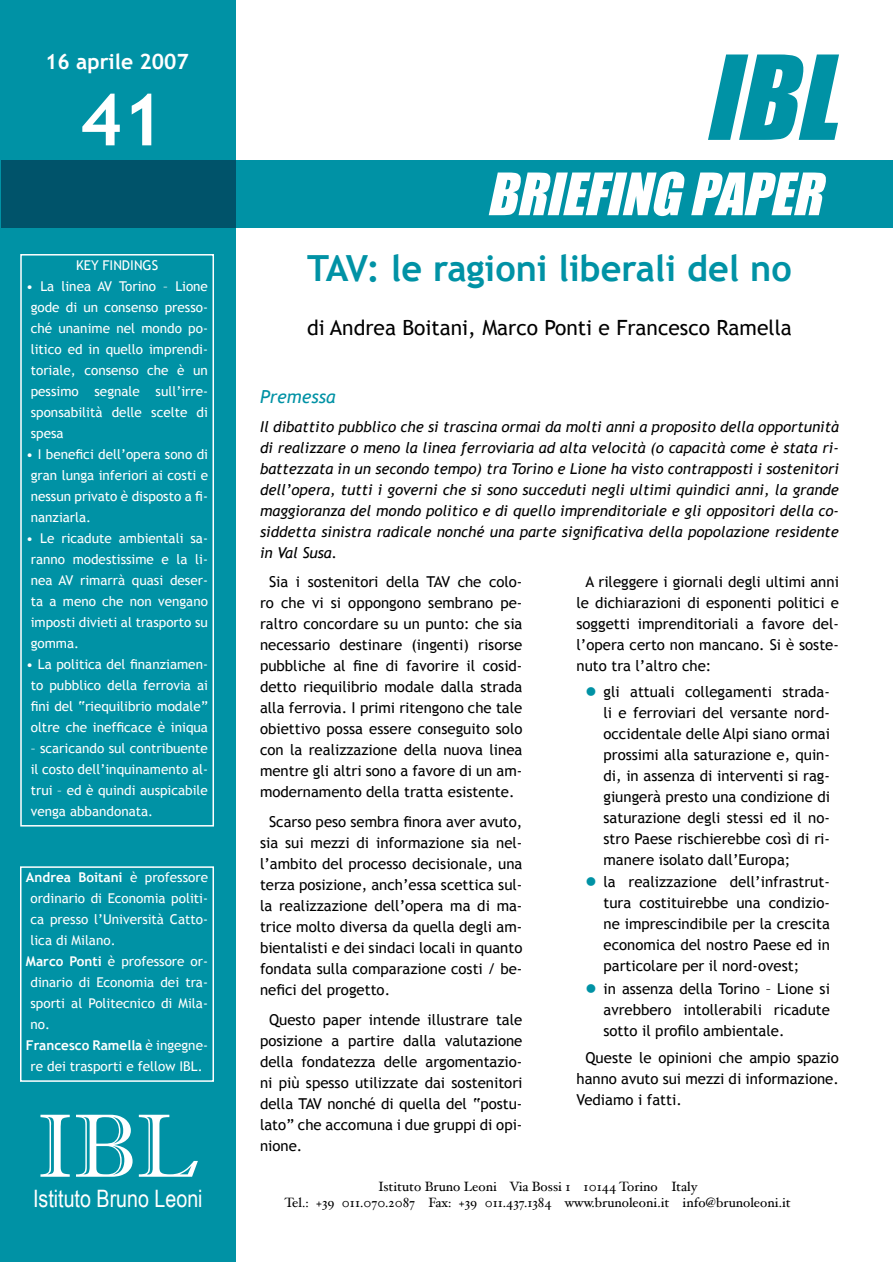
<style>
.page{position:relative;width:893px;height:1263px;background:#fff}
.page>*{position:absolute;margin:0;border:0;box-sizing:border-box;transform-origin:0 0}
.t1{font:italic 108px "Impact";color:#0092a5}
.t2{font:90px "Imprint MT Shadow";color:#fff}
.t3{font:700 72px "Trebuchet MS";color:#fff}
.t4{font:italic 54px "Impact";color:#fff}
.t5{font:700 36px "Trebuchet MS";color:#0092a5}
.t6{font:24px "Arial Narrow";color:#fff}
.t7{font:21px "Trebuchet MS";color:#000}
.t8{font:700 21px "Trebuchet MS";color:#fff}
.t9{font:italic 18px "Trebuchet MS";color:#0092a5}
.t10{font:15px/21px "Trebuchet MS";color:#000;text-align:justify}
.t11{font:italic 15px/21px "Trebuchet MS";color:#000;text-align:justify}
.t12{font:15px "Wingdings";color:#0092a5}
.t13{font:13.5px/21px "Trebuchet MS";color:#fff;text-align:justify}
.t14{font:13.5px/16.2px "Hoefler Text";color:#000;text-align:center}
.t15{font:700 13.5px "Trebuchet MS";color:#fff}
.s1{font-weight:400}
.s2{font-weight:700}
</style>
<div class="page">
<div style="left:0;top:1px;width:236px;height:1261px;background:#0092a5"></div>
<svg style="left:2px;top:161px;width:891px;height:67px;background:#008195"></svg>
<svg style="left:20px;top:254px;width:194px;height:573px"></svg>
<svg style="left:20px;top:866px;width:194px;height:216px"></svg>
<h3 class="t8" style="left:45px;top:49px;width:145px">16 aprile 2007</h3>
<h3 class="t3" style="left:80px;top:75px;width:86px">41</h3>
<p class="t13" style="left:76px;top:255px;width:84px">KEY FINDINGS</p>
<p class="t13" style="left:31px;top:276px;width:179px;text-indent:-4px">• La linea AV Torino – Lione gode di un consenso presso&shy;ché unanime nel mondo po&shy;litico ed in quello imprendi&shy;toriale, consenso che è un pessimo segnale sull’irre&shy;sponsabilità delle scelte di spesa</p>
<p class="t13" style="left:31px;top:444px;width:179px;text-indent:-4px">• I benefici dell’opera sono di gran lunga inferiori ai costi e nessun privato è disposto a fi&shy;nanziarla.</p>
<p class="t13" style="left:31px;top:528px;width:179px;text-indent:-4px">• Le ricadute ambientali sa&shy;ranno modestissime e la li&shy;nea AV rimarrà quasi deser&shy;ta a meno che non vengano imposti divieti al trasporto su gomma.</p>
<p class="t13" style="left:26px;top:654px;width:183px;text-align:center">• La politica del finanziamen&shy;to pubblico della ferrovia ai fini del “riequilibrio modale” oltre che inefficace è iniqua</p>
<p class="t13" style="left:31px;top:738px;width:179px">– scaricando sul contribuente il costo dell’inquinamento al&shy;trui – ed è quindi auspicabile venga abbandonata.</p>
<p class="t15" style="left:26px;top:869px;width:184px">Andrea Boitani <span class="s1">è professore</span></p>
<p class="t13" style="left:30px;top:888px;width:179px">ordinario di Economia politi-</p>
<p class="t13" style="left:30px;top:909px;width:179px">ca presso l’Università Catto-</p>
<p class="t13" style="left:30px;top:930px;width:87px">lica di Milano.</p>
<p class="t13" style="left:26px;top:951px;width:184px"><span class="s2">Marco Ponti</span> è professore or-</p>
<p class="t13" style="left:30px;top:972px;width:179px">dinario di Economia dei tra-</p>
<p class="t13" style="left:30px;top:993px;width:179px">sporti al Politecnico di Mila-</p>
<p class="t13" style="left:30px;top:1014px;width:21px">no.</p>
<p class="t15" style="left:26px;top:1037px;width:184px">Francesco Ramella <span class="s1">è ingegne-</span></p>
<p class="t13" style="left:30px;top:1056px;width:174px">re dei trasporti e fellow IBL.</p>
<h2 class="t2" style="left:37px;top:1093px;width:164px">IBL</h2>
<h3 class="t6" style="left:33px;top:1185px;width:171px">Istituto Bruno Leoni</h3>
<h1 class="t1" style="left:703px;top:31px;width:161px">IBL</h1>
<h3 class="t4" style="left:486px;top:161px;width:350px">BRIEFING PAPER</h3>
<h3 class="t5" style="left:307px;top:245px;width:486px">TAV: le ragioni liberali del no</h3>
<h3 class="t7" style="left:307px;top:315px;width:486px">di Andrea Boitani, Marco Ponti e Francesco Ramella</h3>
<p class="t9" style="left:260px;top:386px;width:77px">Premessa</p>
<p class="t11" style="left:260px;top:416px;width:580px">Il dibattito pubblico che si trascina ormai da molti anni a proposito della opportunità di realizzare o meno la linea ferroviaria ad alta velocità (o capacità come è stata ri&shy;battezzata in un secondo tempo) tra Torino e Lione ha visto contrapposti i sostenitori dell’opera, tutti i governi che si sono succeduti negli ultimi quindici anni, la grande maggioranza del mondo politico e di quello imprenditoriale e gli oppositori della co&shy;siddetta sinistra radicale nonché una parte significativa della popolazione residente in Val Susa.</p>
<p class="t10" style="left:260px;top:571px;width:264px;text-align:center">Sia i sostenitori della TAV che colo&shy;ro che vi si oppongono sembrano pe&shy;raltro concordare su un punto: che sia necessario destinare (ingenti) risorse pubbliche al fine di favorire il cosid&shy;detto riequilibrio modale dalla strada alla ferrovia. I primi ritengono che tale obiettivo possa essere conseguito solo con la realizzazione della nuova linea mentre gli altri sono a favore di un am&shy;modernamento della tratta esistente.</p>
<p class="t10" style="left:260px;top:811px;width:264px;text-indent:9px">Scarso peso sembra finora aver avuto, sia sui mezzi di informazione sia nel&shy;l’ambito del processo decisionale, una terza posizione, anch’essa scettica sul&shy;la realizzazione dell’opera ma di ma&shy;trice molto diversa da quella degli am&shy;bientalisti e dei sindaci locali in quanto fondata sulla comparazione costi / be&shy;nefici del progetto.</p>
<p class="t10" style="left:260px;top:1009px;width:264px;text-indent:9px">Questo paper intende illustrare tale posizione a partire dalla valutazione della fondatezza delle argomentazio&shy;ni più spesso utilizzate dai sostenitori della TAV nonché di quella del “postu&shy;lato” che accomuna i due gruppi di opi&shy;nione.</p>
<p class="t10" style="left:576px;top:571px;width:264px;text-indent:9px">A rileggere i giornali degli ultimi anni le dichiarazioni di esponenti politici e soggetti imprenditoriali a favore del&shy;l’opera certo non mancano. Si è soste&shy;nuto tra l’altro che:</p>
<p class="t10" style="left:603px;top:681px;width:228px">gli attuali collegamenti strada&shy;li e ferroviari del versante nord&shy;occidentale delle Alpi siano ormai prossimi alla saturazione e, quin&shy;di, in assenza di interventi si rag&shy;giungerà presto una condizione di saturazione degli stessi ed il no&shy;stro Paese rischierebbe così di ri&shy;manere isolato dall’Europa;</p>
<p class="t10" style="left:603px;top:871px;width:228px">la realizzazione dell’infrastrut&shy;tura costituirebbe una condizio&shy;ne imprescindibile per la crescita economica del nostro Paese ed in particolare per il nord-ovest;</p>
<p class="t10" style="left:603px;top:978px;width:228px">in assenza della Torino – Lione si avrebbero intollerabili ricadute sotto il profilo ambientale.</p>
<p class="t10" style="left:576px;top:1047px;width:264px;text-indent:9px">Queste le opinioni che ampio spazio hanno avuto sui mezzi di informazione.<br>Vediamo i fatti.</p>
<p class="t12" style="left:585px;top:683px;width:13px">●</p>
<p class="t12" style="left:585px;top:874px;width:13px">●</p>
<p class="t12" style="left:585px;top:980px;width:13px">●</p>
<p class="t14" style="left:284px;top:1178px;width:508px">Istituto Bruno Leoni – Via Bossi 1 – 10144 Torino – Italy<br>Tel.: (+39) 011.070.2087 – Fax: (+39) 011.437.1384 – www.brunoleoni.it – info@brunoleoni.it</p>
</div>
